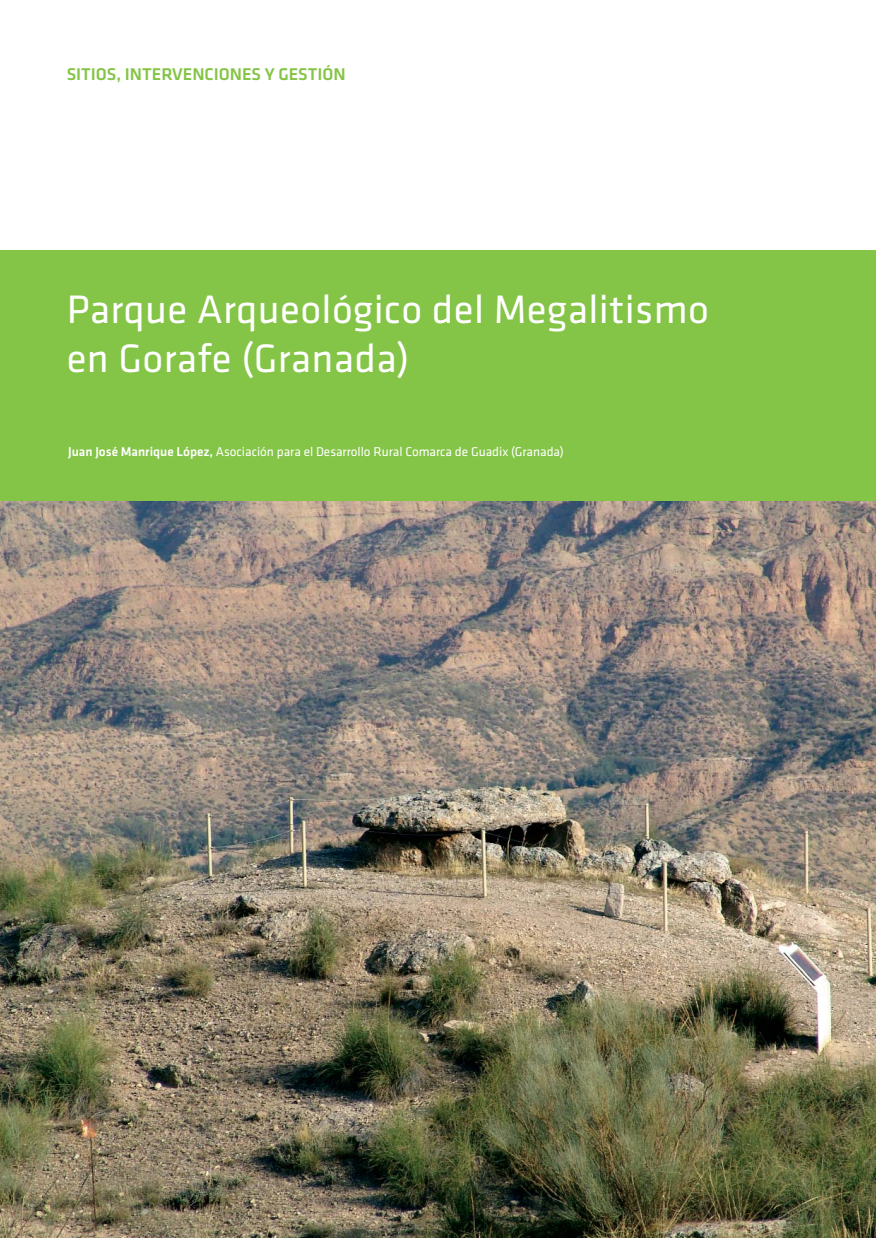
<style>
.page{position:relative;width:876px;height:1238px;background:#fff}
.page>*{position:absolute;margin:0;border:0;box-sizing:border-box;transform-origin:0 0}
.t1{font:41.1px/49.3px "Klavika";letter-spacing:.01em;color:#fff}
.t2{font:500 17.7px "Klavika";color:#84c446}
.t3{font:13.2px "Klavika";color:#fff}
.s1{font-weight:500}
</style>
<div class="page">
<img style="left:0;top:500px;width:875px;height:737px">
<div style="left:0;top:250px;width:875px;height:250px;background:#84c446"></div>
<h2 class="t2" style="left:67px;top:68px;width:280px">SITIOS, INTERVENCIONES Y GESTIÓN</h2>
<h1 class="t1" style="left:67px;top:288px;width:644px">Parque Arqueológico del Megalitismo en Gorafe (Granada)</h1>
<p class="t3" style="left:68px;top:447px;width:497px"><span class="s1">Juan José Manrique López,</span> Asociación para el Desarrollo Rural Comarca de Guadix (Granada)</p>
</div>
